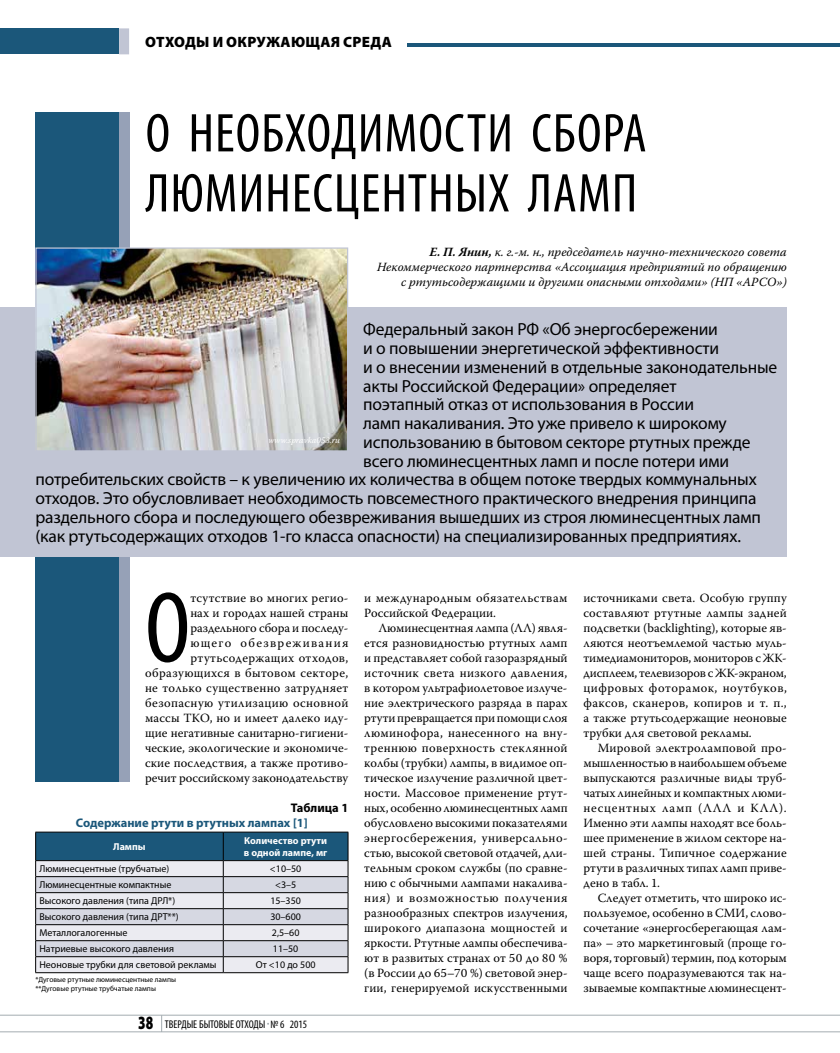
<style>
.page{position:relative;width:840px;height:1053px;background:#fff}
.page>*{position:absolute;margin:0;border:0;box-sizing:border-box;transform-origin:0 0}
.t1{font:condensed 101.5px "Myriad Pro";color:#000}
.t2{font:condensed 55px/60px "Myriad Pro";letter-spacing:.02em;color:#000;text-align:right}
.t3{font:17.5px "Myriad Pro";letter-spacing:-.01em;color:#000}
.t4{font:900 15px "Myriad Pro";letter-spacing:.02em;color:#000}
.t5{font:12.5px/15px "Warnock Pro";letter-spacing:.005em;color:#000;text-align:justify}
.t6{font:italic 12.5px/15px "Warnock Pro";color:#000;text-align:right}
.t7{font:700 12.5px "Myriad Pro";color:#1b577a}
.t8{font:700 12.5px "Myriad Pro";color:#000}
.t9{font:condensed 11.25px "Myriad Pro";color:#000}
.t10{font:10px "Myriad Pro";color:#000}
.t11{font:700 10px/12.5px "Myriad Pro";color:#fff}
.t12{font:italic 8.75px "Warnock Pro";color:#fff}
.t13{font:7.5px/8.8px "Myriad Pro";color:#000}
.s1{font-weight:700}
.s2{font-weight:900;font-stretch:normal;font-size:18.75px}
</style>
<div class="page">
<svg style="left:0;top:1014px;width:840px;height:18px"></svg>
<div style="left:0;top:28px;width:119px;height:26px;background:#1b577a"></div>
<div style="left:119px;top:28px;width:10px;height:26px;background:#c1c5d4"></div>
<hr style="left:408px;top:43px;width:432px;height:4px;background:#1b577a">
<div style="left:35px;top:112px;width:84px;height:669px;background:#1b577a"></div>
<div style="left:119px;top:112px;width:10px;height:669px;background:#96a1b7"></div>
<div style="left:0;top:307px;width:787px;height:249px;background:#c1c5d4"></div>
<hr style="left:35px;top:831px;width:188px;height:1px;background:#000">
<hr style="left:223px;top:831px;width:125px;height:1px;background:#000">
<hr style="left:35px;top:972px;width:188px;height:1px;background:#000">
<hr style="left:223px;top:972px;width:125px;height:1px;background:#000">
<svg style="left:35px;top:832px;width:314px;height:140px;background:#acb8c5"></svg>
<img style="left:37px;top:249px;width:309px;height:200px">
<div style="left:35px;top:247px;width:313px;height:204px;border:1px solid #c1c5d4"></div>
<p class="t4" style="left:145px;top:33px;width:248px">отходы и окружающая среда</p>
<h2 class="t2" style="left:146px;top:102px;width:502px">имости сбора люминесцентных ламп</h2>
<h2 class="t2" style="left:146px;top:102px;width:94px">О необход</h2>
<p class="t6" style="left:377px;top:244px;width:411px"><span class="s1">Е. П. Янин,</span> к. г.-м. н., председатель научно-технического совета<br>Некоммерческого партнерства «Ассоциация предприятий по обращению с ртутьсодержащими и другими опасными отходами» (НП «АРСО»)</p>
<h3 class="t3" style="left:363px;top:319px;width:356px">Федеральный закон РФ «Об энергосбережении</h3>
<h3 class="t3" style="left:363px;top:337px;width:357px">и о повышении энергетической эффективности</h3>
<h3 class="t3" style="left:363px;top:356px;width:416px">и о внесении изменений в отдельные законодательные</h3>
<h3 class="t3" style="left:363px;top:375px;width:315px">акты Российской Федерации» определяет</h3>
<h3 class="t3" style="left:363px;top:394px;width:332px">поэтапный отказ от использования в России</h3>
<h3 class="t3" style="left:363px;top:412px;width:365px">ламп накаливания. Это уже привело к широкому</h3>
<h3 class="t3" style="left:363px;top:431px;width:389px">использованию в бытовом секторе ртутных прежде</h3>
<h3 class="t3" style="left:363px;top:450px;width:367px">всего люминесцентных ламп и после потери ими</h3>
<h3 class="t3" style="left:35px;top:469px;width:723px">потребительских свойств – к увеличению их количества в общем потоке твердых коммунальных</h3>
<h3 class="t3" style="left:35px;top:487px;width:723px">отходов. Это обусловливает необходимость повсеместного практического внедрения принципа</h3>
<h3 class="t3" style="left:35px;top:506px;width:727px">раздельного сбора и последующего обезвреживания вышедших из строя люминесцентных ламп</h3>
<h3 class="t3" style="left:35px;top:525px;width:707px">(как ртутьсодержащих отходов 1-го класса опасности) на специализированных предприятиях.</h3>
<p class="t12" style="left:268px;top:435px;width:73px">www.spravka053.ru</p>
<h1 class="t1" style="left:145px;top:566px;width:47px">О</h1>
<p class="t5" style="left:145px;top:589px;width:205px;text-align:right">тсутствие во многих регио-<br>нах и городах нашей страны раздельного сбора и последу-<br>ющего обезвреживания ртутьсодержащих отходов, образующихся в бытовом секторе, не только существенно затрудняет безопасную утилизацию основной массы ТКО, но и имеет далеко иду&shy;щие негативные санитарно-гигиени&shy;ческие, экологические и экономиче&shy;ские последствия, а также противо&shy;речит российскому законодательству</p>
<p class="t5" style="left:364px;top:589px;width:205px">и международным обязательствам<br>Российской Федерации.</p>
<p class="t5" style="left:364px;top:619px;width:205px;text-indent:14px">Люминесцентная лампа (ЛЛ) явля&shy;ется разновидностью ртутных ламп и представляет собой газоразрядный источник света низкого давления, в котором ультрафиолетовое излуче&shy;ние электрического разряда в парах ртути превращается при помощи слоя люминофора, нанесенного на вну&shy;треннюю поверхность стеклянной колбы (трубки) лампы, в видимое оп&shy;тическое излучение различной цвет&shy;ности. Массовое применение ртут&shy;ных, особенно люминесцентных ламп обусловлено высокими показателями энергосбережения, универсально&shy;стью, высокой световой отдачей, дли&shy;тельным сроком службы (по сравне&shy;нию с обычными лампами накалива&shy;ния) и возможностью получения разнообразных спектров излучения, широкого диапазона мощностей и яркости. Ртутные лампы обеспечива&shy;ют в развитых странах от 50 до 80 % (в России до 65–70 %) световой энер&shy;гии, генерируемой искусственными</p>
<p class="t8" style="left:291px;top:799px;width:59px">Таблица 1</p>
<p class="t7" style="left:76px;top:814px;width:233px">Содержание ртути в ртутных лампах [1]</p>
<p class="t11" style="left:113px;top:840px;width:34px">Лампы</p>
<p class="t11" style="left:244px;top:833px;width:85px">Количество ртути в одной лампе, мг</p>
<p class="t10" style="left:39px;top:862px;width:131px">Люминесцентные (трубчатые)</p>
<p class="t10" style="left:270px;top:862px;width:33px">&lt;10–50</p>
<p class="t10" style="left:39px;top:878px;width:134px">Люминесцентные компактные</p>
<p class="t10" style="left:275px;top:878px;width:23px">&lt;3–5</p>
<p class="t10" style="left:39px;top:894px;width:137px">Высокого давления (типа ДРЛ*)</p>
<p class="t10" style="left:270px;top:894px;width:32px">15–350</p>
<p class="t10" style="left:39px;top:910px;width:141px">Высокого давления (типа ДРТ**)</p>
<p class="t10" style="left:270px;top:910px;width:32px">30–600</p>
<p class="t10" style="left:39px;top:926px;width:89px">Металлогалогенные</p>
<p class="t10" style="left:272px;top:926px;width:29px">2,5–60</p>
<p class="t10" style="left:39px;top:942px;width:136px">Натриевые высокого давления</p>
<p class="t10" style="left:273px;top:942px;width:27px">11–50</p>
<p class="t10" style="left:39px;top:958px;width:179px">Неоновые трубки для световой рекламы</p>
<p class="t10" style="left:256px;top:958px;width:61px">От &lt;10 до 500</p>
<p class="t13" style="left:35px;top:974px;width:142px">*Дуговые ртутные люминесцентные лампы **Дуговые ртутные трубчатые лампы</p>
<p class="t9" style="left:138px;top:1016px;width:171px"><span class="s2">38</span> ТВЕРДЫЕ БЫТОВЫЕ ОТХОДЫ № 6 2015</p>
<p class="t5" style="left:583px;top:589px;width:205px">источниками света. Особую группу составляют ртутные лампы задней подсветки (backlighting), которые яв&shy;ляются неотъемлемой частью муль&shy;тимедиамониторов, мониторов с ЖК&shy;дисплеем, телевизоров с ЖК-экраном, цифровых фоторамок, ноутбуков, факсов, сканеров, копиров и т. п., а также ртутьсодержащие неоновые трубки для световой рекламы.</p>
<p class="t5" style="left:583px;top:739px;width:205px;text-indent:14px">Мировой электроламповой про&shy;мышленностью в наибольшем объеме выпускаются различные виды труб&shy;чатых линейных и компактных люми&shy;несцентных ламп (ЛЛЛ и КЛЛ).<br>Именно эти лампы находят все боль&shy;шее применение в жилом секторе на&shy;шей страны. Типичное содержание ртути в различных типах ламп приве&shy;дено в табл. 1.</p>
<p class="t5" style="left:583px;top:889px;width:205px;text-indent:14px">Следует отметить, что широко ис&shy;пользуемое, особенно в СМИ, слово&shy;сочетание «энергосберегающая лам&shy;па» – это маркетинговый (проще го&shy;воря, торговый) термин, под которым чаще всего подразумеваются так на&shy;зываемые компактные люминесцент-</p>
</div>
